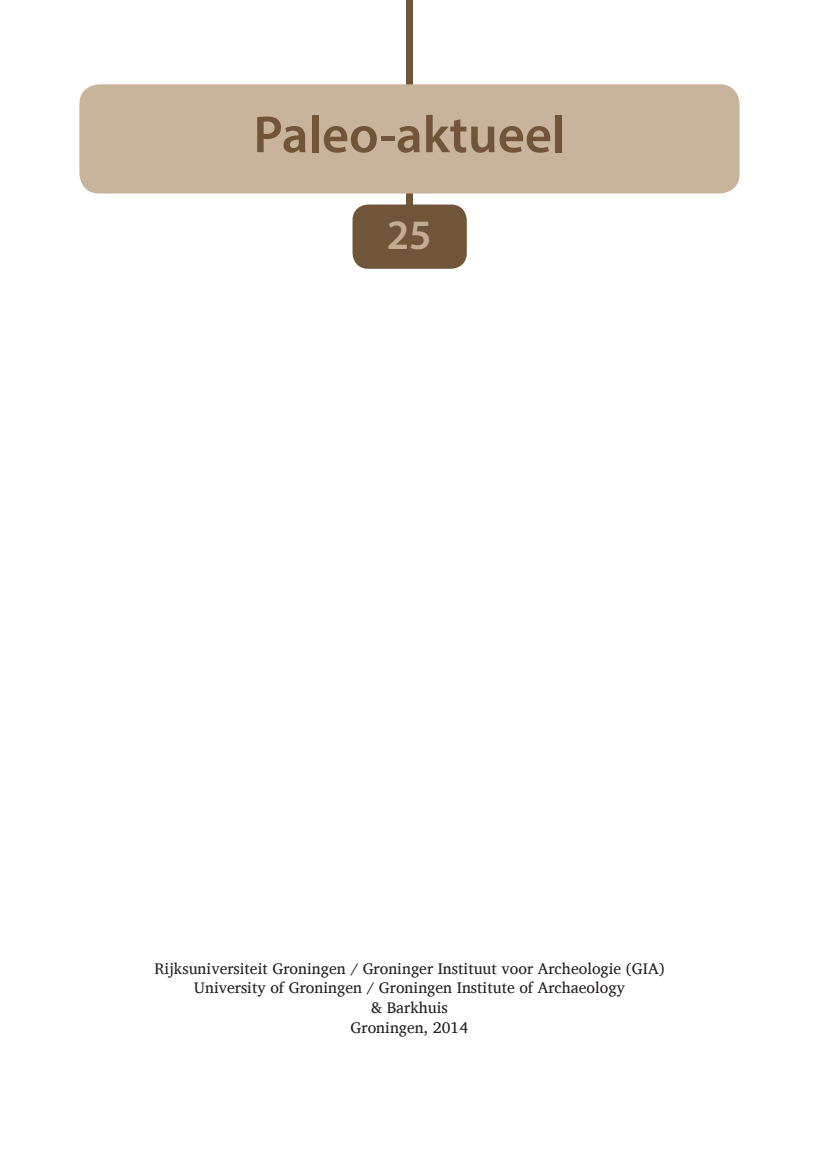
<style>
.page{position:relative;width:819px;height:1166px;background:#fff}
.page>*{position:absolute;margin:0;border:0;box-sizing:border-box;transform-origin:0 0}
.Titel{font:600 52.5px "Myriad Pro";color:#705539}
.Titel-2{font:600 42px "Myriad Pro";color:#c3ad92}
.Plat{font:15.75px "Charis SIL";color:#231f20}
</style>
<div class="page">
<div style="left:406px;top:0;width:7px;height:209px;background:#705539"></div>
<div style="left:353px;top:205px;width:113px;height:63px;background:#705539;border-radius:15px"></div>
<div style="left:352px;top:204px;width:115px;height:65px;border:2px solid #705539;border-radius:15px"></div>
<div style="left:79px;top:84px;width:660px;height:109px;background:#c8b49a;border-radius:20px"></div>
<p class="Titel" style="left:253px;top:101px;width:313px">Paleo-aktueel</p>
<p class="Titel-2" style="left:386px;top:208px;width:47px">25</p>
<p class="Plat" style="left:154px;top:959px;width:511px">Rijksuniversiteit Groningen / Groninger Instituut voor Archeologie (GIA)</p>
<p class="Plat" style="left:194px;top:979px;width:432px">University of Groningen / Groningen Institute of Archaeology</p>
<p class="Plat" style="left:371px;top:998px;width:78px">&amp; Barkhuis</p>
<p class="Plat" style="left:350px;top:1018px;width:119px">Groningen, 2014</p>
</div>
